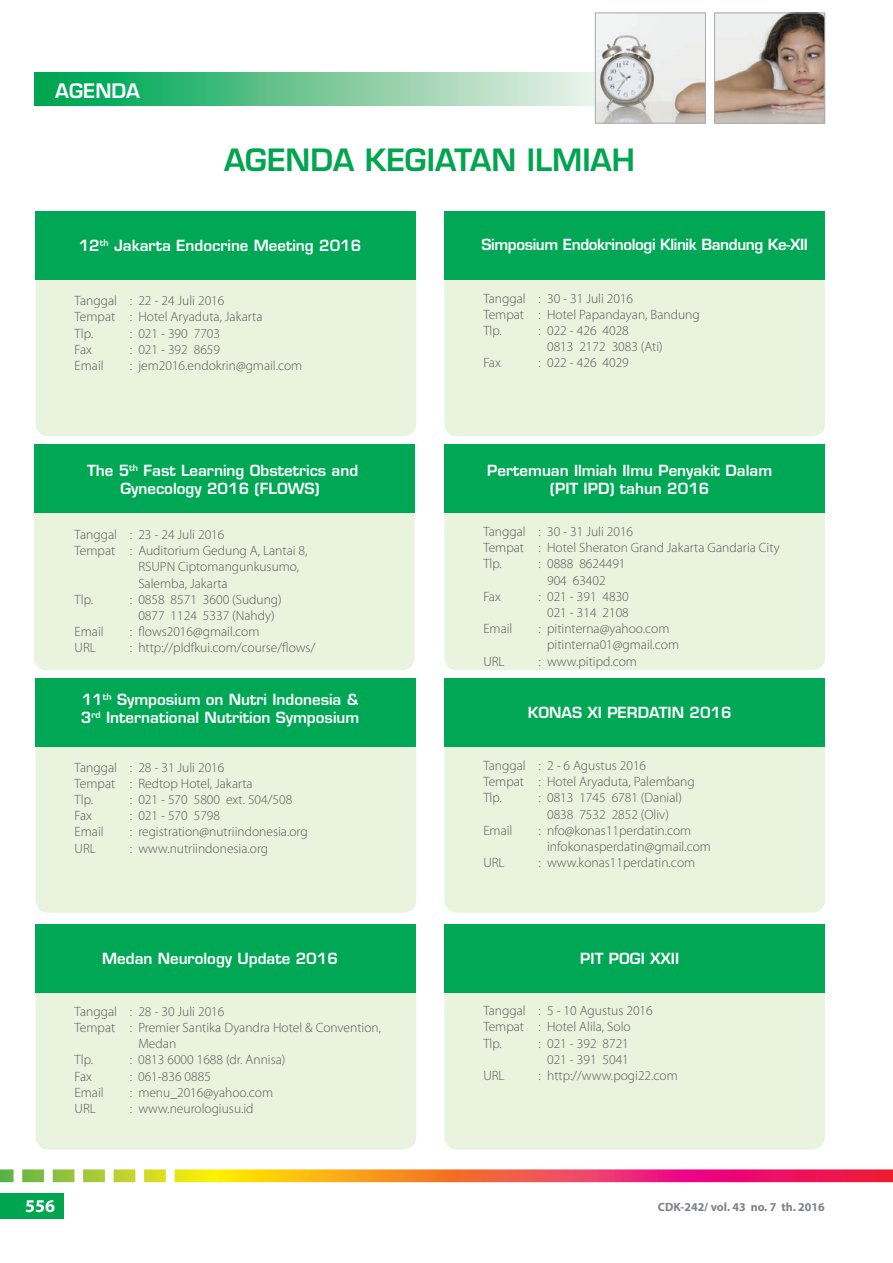
<style>
.page{position:relative;width:893px;height:1263px;background:#fff}
.page>*{position:absolute;margin:0;border:0;box-sizing:border-box;transform-origin:0 0}
.t1{font:600 30px "Eurostile LT Std";color:#00a54f}
.t2{font:600 19.5px "Eurostile LT Std";color:#fff}
.t3{font:700 18px "Myriad Pro";color:#fff}
.t4{font:600 15px/18px "Eurostile LT Std";color:#fff;text-align:center}
.t5{font:600 15px "Eurostile LT Std";letter-spacing:-.025em;color:#fff}
.t6{font:300 13.5px/16.2px "Myriad Pro";color:#57585a}
.t7{font:700 12px "Myriad Pro";color:#808285}
</style>
<div class="page">
<div style="left:34px;top:72px;width:600px;height:34px;background:linear-gradient(to right,#00a148,#fff6f3)"></div>
<div style="left:0;top:1193px;width:64px;height:25px;background:#00a54f"></div>
<svg style="left:0;top:1169px;width:893px;height:13px"></svg>
<img style="left:716px;top:15px;width:107px;height:106px">
<div style="left:714px;top:13px;width:111px;height:110px;border:1px solid #a8a9ad"></div>
<img style="left:597px;top:15px;width:107px;height:106px">
<div style="left:595px;top:13px;width:111px;height:110px;border:1px solid #a8a9ad"></div>
<div style="left:36px;top:211px;width:380px;height:225px;background:#eaf3de;border-radius:13px"></div>
<div style="left:36px;top:211px;width:380px;height:68px;background:#00a855"></div>
<div style="left:34px;top:445px;width:381px;height:225px;background:#eaf3de;border-radius:13px"></div>
<div style="left:34px;top:445px;width:381px;height:68px;background:#00a855"></div>
<div style="left:444px;top:445px;width:381px;height:225px;background:#eaf3de;border-radius:13px"></div>
<div style="left:444px;top:445px;width:381px;height:68px;background:#00a855"></div>
<div style="left:36px;top:679px;width:380px;height:234px;background:#eaf3de;border-radius:13px"></div>
<div style="left:36px;top:679px;width:380px;height:68px;background:#00a855"></div>
<div style="left:444px;top:211px;width:381px;height:225px;background:#eaf3de;border-radius:13px"></div>
<div style="left:444px;top:211px;width:381px;height:68px;background:#00a855"></div>
<div style="left:444px;top:682px;width:381px;height:231px;background:#eaf3de;border-radius:13px"></div>
<div style="left:444px;top:679px;width:381px;height:68px;background:#00a855"></div>
<div style="left:444px;top:924px;width:381px;height:225px;background:#eaf3de;border-radius:13px"></div>
<div style="left:444px;top:924px;width:381px;height:68px;background:#00a855"></div>
<div style="left:36px;top:924px;width:380px;height:225px;background:#eaf3de;border-radius:13px"></div>
<div style="left:36px;top:924px;width:380px;height:68px;background:#00a855"></div>
<h2 class="t2" style="left:55px;top:79px;width:86px">AGENDA</h2>
<h1 class="t1" style="left:224px;top:142px;width:412px">AGENDA KEGIATAN ILMIAH</h1>
<p class="t4" style="left:79px;top:236px;width:284px">12<sup>th</sup> Jakarta Endocrine Meeting 2016</p>
<p class="t6" style="left:75px;top:293px;width:189px">Tanggal : 22 - 24 Juli 2016<br>Tempat : Hotel Aryaduta, Jakarta<br>Tlp.</p>
<p class="t6" style="left:130px;top:325px;width:92px">: 021 - 390 7703</p>
<p class="t6" style="left:75px;top:341px;width:19px">Fax</p>
<p class="t6" style="left:130px;top:341px;width:92px">: 021 - 392 8659</p>
<p class="t6" style="left:75px;top:358px;width:31px">Email</p>
<p class="t6" style="left:130px;top:358px;width:174px">: jem2016.endokrin@gmail.com</p>
<p class="t4" style="left:87px;top:461px;width:273px">The 5<sup>th</sup> Fast Learning Obstetrics and<br>Gynecology 2016 (FLOWS)</p>
<p class="t6" style="left:75px;top:527px;width:151px">Tanggal : 23 - 24 Juli 2016</p>
<p class="t6" style="left:75px;top:543px;width:234px">Tempat : Auditorium Gedung A, Lantai 8,</p>
<p class="t6" style="left:138px;top:559px;width:162px">RSUPN Ciptomangunkusumo,</p>
<p class="t6" style="left:138px;top:575px;width:91px">Salemba, Jakarta</p>
<p class="t6" style="left:75px;top:591px;width:20px">Tlp.</p>
<p class="t6" style="left:130px;top:591px;width:154px;text-align:center">: 0858 8571 3600 (Sudung)<br>0877 1124 5337 (Nahdy)</p>
<p class="t6" style="left:75px;top:624px;width:31px">Email</p>
<p class="t6" style="left:130px;top:624px;width:131px">: flows2016@gmail.com</p>
<p class="t6" style="left:75px;top:640px;width:23px">URL</p>
<p class="t6" style="left:130px;top:640px;width:187px">: http://pldfkui.com/course/flows/</p>
<p class="t4" style="left:81px;top:690px;width:280px;text-align:left">11<sup>th</sup> Symposium on Nutri Indonesia &amp;<br>3<sup>rd</sup> International Nutrition Symposium</p>
<p class="t6" style="left:75px;top:759px;width:180px">Tanggal : 28 - 31 Juli 2016<br>Tempat : Redtop Hotel, Jakarta<br>Tlp.</p>
<p class="t6" style="left:130px;top:791px;width:164px">: 021 - 570 5800 ext. 504/508</p>
<p class="t6" style="left:75px;top:808px;width:19px">Fax</p>
<p class="t6" style="left:130px;top:808px;width:92px">: 021 - 570 5798</p>
<p class="t6" style="left:75px;top:824px;width:31px">Email</p>
<p class="t6" style="left:130px;top:824px;width:179px">: registration@nutriindonesia.org</p>
<p class="t6" style="left:75px;top:840px;width:23px">URL</p>
<p class="t6" style="left:130px;top:840px;width:140px">: www.nutriindonesia.org</p>
<p class="t4" style="left:102px;top:949px;width:237px">Medan Neurology Update 2016</p>
<p class="t6" style="left:75px;top:1003px;width:151px">Tanggal : 28 - 30 Juli 2016</p>
<p class="t6" style="left:75px;top:1019px;width:308px">Tempat : Premier Santika Dyandra Hotel &amp; Convention,</p>
<p class="t6" style="left:138px;top:1036px;width:39px">Medan</p>
<p class="t6" style="left:75px;top:1052px;width:20px">Tlp.</p>
<p class="t6" style="left:130px;top:1052px;width:157px">: 0813 6000 1688 (dr. Annisa)</p>
<p class="t6" style="left:75px;top:1068px;width:19px">Fax</p>
<p class="t6" style="left:130px;top:1068px;width:83px">: 061-836 0885</p>
<p class="t6" style="left:75px;top:1084px;width:31px">Email</p>
<p class="t6" style="left:130px;top:1084px;width:145px">: menu_2016@yahoo.com</p>
<p class="t6" style="left:75px;top:1100px;width:23px">URL</p>
<p class="t6" style="left:130px;top:1100px;width:125px">: www.neurologiusu.id</p>
<p class="t5" style="left:481px;top:235px;width:328px">Simposium Endokrinologi Klinik Bandung Ke-XII</p>
<p class="t6" style="left:483px;top:290px;width:218px">Tanggal : 30 - 31 Juli 2016<br>Tempat : Hotel Papandayan, Bandung<br>Tlp.</p>
<p class="t6" style="left:547px;top:323px;width:117px;text-indent:-9px">: 022 - 426 4028<br>0813 2172 3083 (Ati)</p>
<p class="t6" style="left:483px;top:355px;width:19px">Fax</p>
<p class="t6" style="left:539px;top:355px;width:92px">: 022 - 426 4029</p>
<p class="t4" style="left:487px;top:461px;width:286px">Pertemuan Ilmiah Ilmu Penyakit Dalam (PIT IPD) tahun 2016</p>
<p class="t6" style="left:483px;top:524px;width:298px">Tanggal : 30 - 31 Juli 2016<br>Tempat : Hotel Sheraton Grand Jakarta Gandaria City<br>Tlp.</p>
<p class="t6" style="left:547px;top:556px;width:80px;text-indent:-9px">: 0888 8624491<br>904 63402</p>
<p class="t6" style="left:483px;top:588px;width:19px">Fax</p>
<p class="t6" style="left:539px;top:588px;width:92px;text-align:right">: 021 - 391 4830<br>021 - 314 2108</p>
<p class="t6" style="left:483px;top:621px;width:31px">Email</p>
<p class="t6" style="left:547px;top:621px;width:134px;text-indent:-9px">: pitinterna@yahoo.com pitinterna01@gmail.com</p>
<p class="t6" style="left:483px;top:653px;width:23px">URL</p>
<p class="t6" style="left:539px;top:653px;width:100px">: www.pitipd.com</p>
<p class="t4" style="left:528px;top:704px;width:206px">KONAS XI PERDATIN 2016</p>
<p class="t6" style="left:483px;top:757px;width:213px">Tanggal : 2 - 6 Agustus 2016<br>Tempat : Hotel Aryaduta, Palembang<br>Tlp.</p>
<p class="t6" style="left:539px;top:790px;width:145px;text-align:center">: 0813 1745 6781 (Danial)<br>0838 7532 2852 (Oliv)</p>
<p class="t6" style="left:483px;top:822px;width:31px">Email</p>
<p class="t6" style="left:547px;top:822px;width:165px;text-indent:-9px">: nfo@konas11perdatin.com infokonasperdatin@gmail.com</p>
<p class="t6" style="left:483px;top:855px;width:23px">URL</p>
<p class="t6" style="left:539px;top:855px;width:158px">: www.konas11perdatin.com</p>
<p class="t4" style="left:580px;top:949px;width:100px">PIT POGI XXII</p>
<p class="t6" style="left:483px;top:1003px;width:171px">Tanggal : 5 - 10 Agustus 2016<br>Tempat : Hotel Alila, Solo<br>Tlp.</p>
<p class="t6" style="left:539px;top:1035px;width:92px;text-align:right">: 021 - 392 8721<br>021 - 391 5041</p>
<p class="t6" style="left:483px;top:1068px;width:23px">URL</p>
<p class="t6" style="left:539px;top:1068px;width:141px">: http://www.pogi22.com</p>
<h3 class="t3" style="left:25px;top:1194px;width:31px">556</h3>
<p class="t7" style="left:658px;top:1199px;width:169px">CDK-242/ vol. 43 no. 7 th. 2016</p>
</div>
